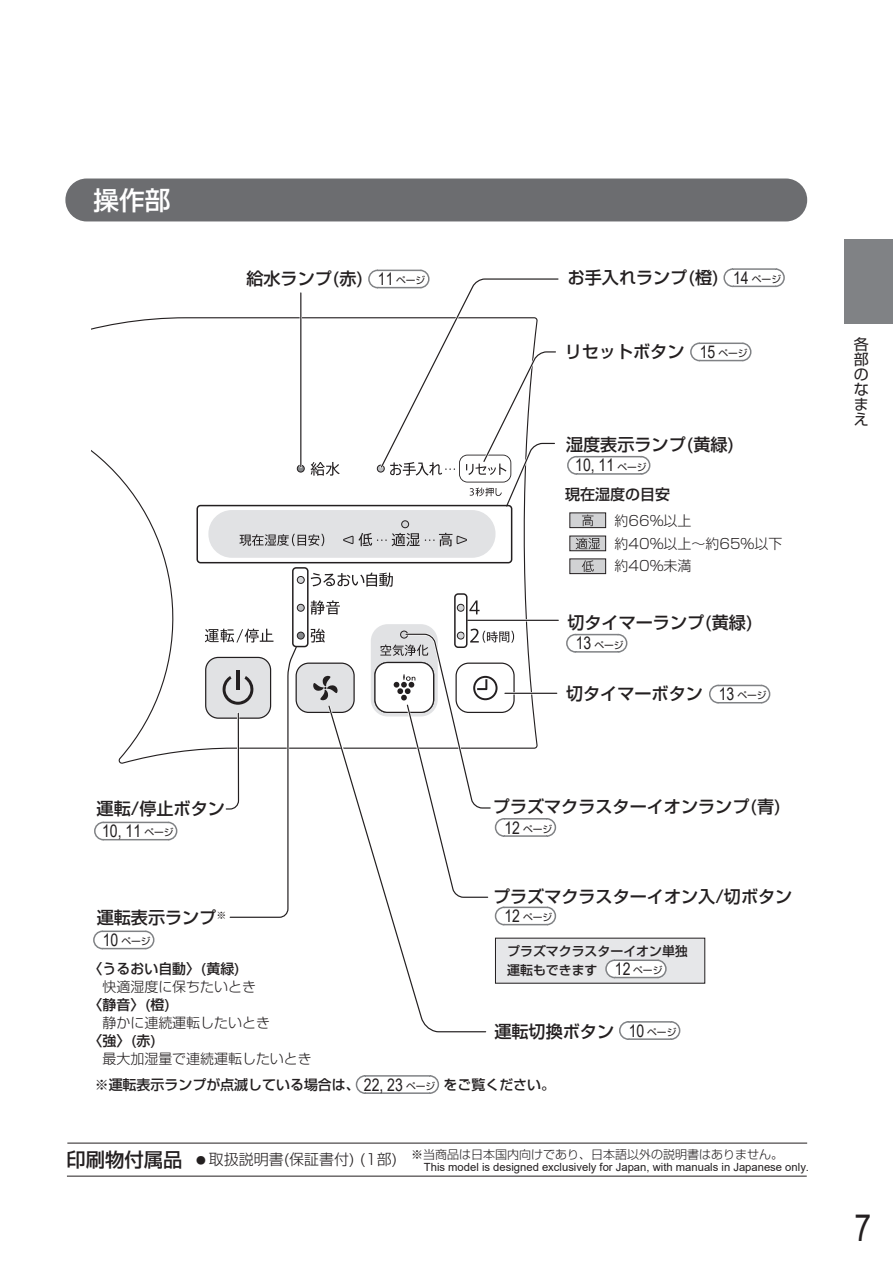
<style>
.page{position:relative;width:893px;height:1263px;background:#fff}
.page>*{position:absolute;margin:0;border:0;box-sizing:border-box;transform-origin:0 0}
.t1{font:37.5px "Arial";color:#231f20;scale:.8 1}
.t2{font:500 25.65px "Shin Go Pro";color:#fff}
.t3{font:17.55px "Arial";color:#231f20;scale:.8 1}
.t4{font:500 17.1px "Shin Go Pro";color:#231f20}
.t5{font:300 15px "Shin Go Pro";color:#231f20}
.t6{font:500 15px "Shin Go Pro";color:#231f20}
.t7{font:15px/15px "Shin Go Pro";color:#231f20;text-align:justify}
.t8{font:300 13.95px/22.5px "Shin Go Pro";color:#231f20}
.t9{font:500 13.95px "Shin Go Pro";color:#231f20}
.t10{font:500 12.9px/18.8px "Shin Go Pro";color:#231f20}
.t11{font:300 12px "Shin Go Pro";color:#231f20}
.t12{font:11.25px "Arial";color:#231f20}
.t13{font:9.75px "Shin Go Pro";color:#231f20}
.s1{font-family:"Arial";font-size:17.55px}
.s2{font-family:"Shin Go Pro";font-size:9.75px}
.s3{font-weight:500;font-size:19.35px}
.s4{font-size:9.75px}
</style>
<div class="page">
<div style="left:845px;top:239px;width:48px;height:84px;background:#808285"></div>
<div style="left:65px;top:178px;width:742px;height:43px;background:#6c6d70;border-radius:21px"></div>
<svg style="left:355px;top:1075px;width:85px;height:19px"></svg>
<hr style="left:67px;top:1143px;width:740px;height:1px;background:#231f20">
<hr style="left:67px;top:1176px;width:740px;height:1px;background:#231f20">
<svg style="left:91px;top:317px;width:437px;height:447px"></svg>
<div style="left:495px;top:938px;width:210px;height:45px;background:#e6e7e9"></div>
<hr style="left:300px;top:293px;width:2px;height:174px;background:#fff">
<hr style="left:468px;top:619px;width:90px;height:2px;background:#fff">
<hr style="left:300px;top:293px;width:1px;height:174px;background:#231f20">
<svg style="left:355px;top:704px;width:132px;height:329px"></svg>
<div style="left:291px;top:566px;width:19px;height:82px;border:4px solid #fff;border-radius:3px"></div>
<div style="left:451px;top:592px;width:17px;height:57px;border:4px solid #fff;border-radius:3px"></div>
<div style="left:195px;top:504px;width:318px;height:60px;border:4px solid #fff;border-radius:3px"></div>
<div style="left:196px;top:505px;width:316px;height:58px;border:2px solid #231f20;border-radius:3px"></div>
<svg style="left:205px;top:628px;width:150px;height:290px"></svg>
<div style="left:292px;top:567px;width:17px;height:80px;border:2px solid #231f20;border-radius:3px"></div>
<div style="left:454px;top:593px;width:13px;height:55px;border:2px solid #231f20;border-radius:3px"></div>
<hr style="left:468px;top:620px;width:90px;height:1px;background:#231f20">
<svg style="left:723px;top:268px;width:62px;height:20px"></svg>
<svg style="left:690px;top:342px;width:62px;height:20px"></svg>
<svg style="left:494px;top:906px;width:63px;height:20px"></svg>
<svg style="left:605px;top:959px;width:62px;height:20px"></svg>
<svg style="left:566px;top:633px;width:62px;height:20px"></svg>
<svg style="left:619px;top:1021px;width:62px;height:19px"></svg>
<svg style="left:93px;top:930px;width:62px;height:20px"></svg>
<svg style="left:709px;top:684px;width:62px;height:20px"></svg>
<svg style="left:367px;top:269px;width:192px;height:240px"></svg>
<svg style="left:94px;top:821px;width:84px;height:20px"></svg>
<svg style="left:567px;top:455px;width:84px;height:20px"></svg>
<div style="left:570px;top:559px;width:36px;height:15px;background:#d1d2d4"></div>
<div style="left:569px;top:558px;width:37px;height:16px;border:1px solid #231f20"></div>
<div style="left:570px;top:536px;width:36px;height:15px;background:#d1d2d4"></div>
<div style="left:569px;top:536px;width:37px;height:15px;border:1px solid #231f20"></div>
<div style="left:570px;top:513px;width:36px;height:15px;background:#d1d2d4"></div>
<div style="left:569px;top:512px;width:37px;height:16px;border:1px solid #231f20"></div>
<svg style="left:582px;top:514px;width:11px;height:12px"></svg>
<svg style="left:576px;top:538px;width:24px;height:11px"></svg>
<svg style="left:582px;top:560px;width:12px;height:12px"></svg>
<div style="left:371px;top:624px;width:67px;height:92px;background:#e1e2e4;border-radius:17px"></div>
<svg style="left:374px;top:629px;width:183px;height:271px"></svg>
<h2 class="t2" style="left:94px;top:179px;width:78px">操作部</h2>
<p class="t4" style="left:246px;top:264px;width:119px">給水ランプ(赤)</p>
<p class="t13" style="left:378px;top:273px;width:49px"><span class="s1">11</span> ページ</p>
<p class="t4" style="left:568px;top:263px;width:153px">お手入れランプ(橙)</p>
<p class="t13" style="left:733px;top:271px;width:49px"><span class="s1">14</span> ページ</p>
<p class="t4" style="left:565px;top:338px;width:121px">リセットボタン</p>
<p class="t13" style="left:700px;top:346px;width:49px"><span class="s1">15</span> ページ</p>
<p class="t4" style="left:566px;top:430px;width:171px">湿度表示ランプ(黄緑)</p>
<p class="t3" style="left:575px;top:453px;width:91px">10, 11 <span class="s2">ページ</span></p>
<p class="t6" style="left:565px;top:482px;width:106px">現在湿度の目安</p>
<p class="t8" style="left:614px;top:508px;width:169px">約66％以上<br>約40％以上～約65％以下約40％未満</p>
<p class="t4" style="left:567px;top:608px;width:188px">切タイマーランプ(黄緑)</p>
<p class="t13" style="left:576px;top:637px;width:49px"><span class="s1">13</span> ページ</p>
<p class="t4" style="left:566px;top:680px;width:138px">切タイマーボタン</p>
<p class="t13" style="left:719px;top:688px;width:49px"><span class="s1">13</span> ページ</p>
<p class="t4" style="left:97px;top:795px;width:130px">運転/停止ボタン</p>
<p class="t4" style="left:493px;top:793px;width:290px">プラズマクラスターイオンランプ(青)</p>
<p class="t3" style="left:102px;top:819px;width:91px">10, 11 <span class="s2">ページ</span></p>
<p class="t13" style="left:504px;top:821px;width:49px"><span class="s1">12</span> ページ</p>
<p class="t4" style="left:493px;top:883px;width:301px">プラズマクラスターイオン入/切ボタン</p>
<p class="t4" style="left:97px;top:904px;width:131px">運転表示ランプ<sup>※</sup></p>
<p class="t13" style="left:504px;top:910px;width:49px"><span class="s1">12</span> ページ</p>
<p class="t13" style="left:103px;top:933px;width:49px"><span class="s1">10</span> ページ</p>
<p class="t9" style="left:89px;top:957px;width:153px">〈うるおい自動〉(黄緑)</p>
<p class="t8" style="left:89px;top:973px;width:169px">　快適湿度に保ちたいとき</p>
<p class="t9" style="left:89px;top:993px;width:84px">〈静音〉(橙)</p>
<p class="t8" style="left:89px;top:1009px;width:183px">　静かに連続運転したいとき</p>
<p class="t9" style="left:89px;top:1029px;width:70px">〈強〉(赤)</p>
<p class="t8" style="left:103px;top:1045px;width:225px">最大加湿量で連続運転したいとき　</p>
<p class="t10" style="left:507px;top:940px;width:182px">プラズマクラスターイオン単独運転もできます</p>
<p class="t13" style="left:615px;top:962px;width:49px"><span class="s1">12</span> ページ</p>
<p class="t4" style="left:494px;top:1017px;width:121px">運転切換ボタン</p>
<p class="t13" style="left:629px;top:1024px;width:49px"><span class="s1">10</span> ページ</p>
<p class="t9" style="left:95px;top:1073px;width:462px">※運転表示ランプが点滅している場合は、　　　　　　をご覧ください。</p>
<p class="t3" style="left:364px;top:1072px;width:91px">22, 23 <span class="s2">ページ</span></p>
<p class="t5" style="left:66px;top:1147px;width:332px"><span class="s3">印刷物付属品</span> <span class="s4">●</span> 取扱説明書(保証書付) (1部)</p>
<p class="t11" style="left:411px;top:1144px;width:373px">※当商品は日本国内向けであり、日本語以外の説明書はありません。</p>
<p class="t12" style="left:424px;top:1159px;width:387px">This model is designed exclusively for Japan, with manuals in Japanese only.</p>
<p class="t7" style="left:854px;top:335px;width:16px">各部のなまえ</p>
<h1 class="t1" style="left:854px;top:1202px;width:22px">7</h1>
</div>
